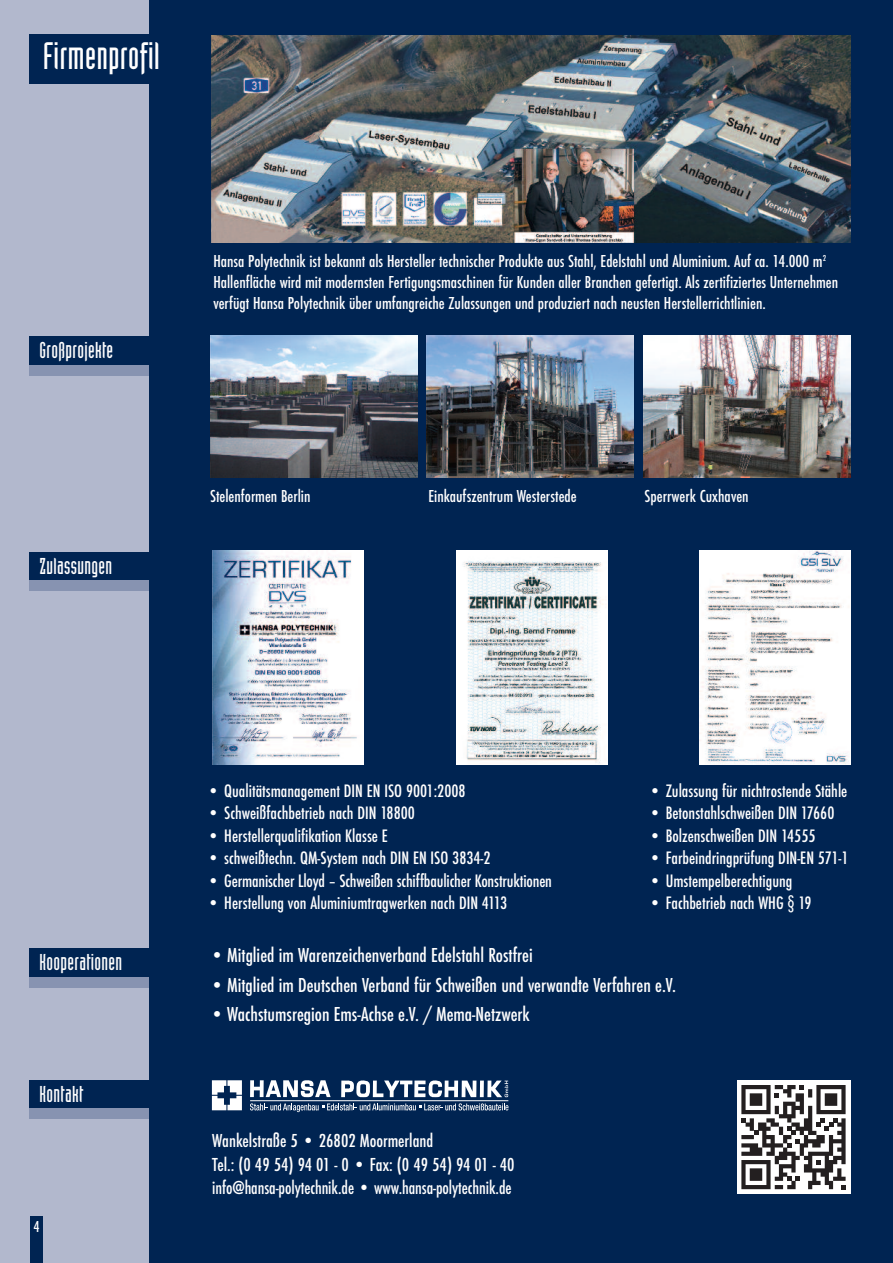
<style>
.page{position:relative;width:893px;height:1263px;background:#002452}
.page>*{position:absolute;margin:0;border:0;box-sizing:border-box;transform-origin:0 0}
.t1{font:37.5px "Industria Solid";letter-spacing:.015em;color:#fff}
.t2{font:22.5px "Industria Solid";letter-spacing:.015em;color:#fff}
.t3{font:500 condensed 21px "Futura T";color:#fff}
.t4{font:500 condensed 19.5px/23.4px "Futura T";letter-spacing:-.005em;color:#fff}
.t5{font:500 condensed 18.75px "Futura T";color:#fff}
.t6{font:500 condensed 18px/21px "Futura T";color:#fff}
.t7{font:500 condensed 16.5px "Futura T";color:#fff}
</style>
<div class="page">
<div style="left:0;top:0;width:149px;height:1263px;background:#b2b8cd"></div>
<div style="left:30px;top:34px;width:308px;height:49px;background:#002452"></div>
<div style="left:30px;top:948px;width:224px;height:29px;background:#002452"></div>
<div style="left:30px;top:977px;width:119px;height:10px;background:#8793b1"></div>
<div style="left:30px;top:552px;width:224px;height:29px;background:#002452"></div>
<div style="left:30px;top:581px;width:119px;height:10px;background:#8793b1"></div>
<div style="left:30px;top:337px;width:224px;height:28px;background:#002452"></div>
<div style="left:30px;top:365px;width:119px;height:11px;background:#8793b1"></div>
<img style="left:211px;top:35px;width:639px;height:207px">
<img style="left:213px;top:550px;width:151px;height:214px">
<img style="left:456px;top:550px;width:151px;height:214px">
<img style="left:700px;top:550px;width:150px;height:214px">
<img style="left:210px;top:336px;width:207px;height:142px">
<img style="left:427px;top:336px;width:207px;height:142px">
<img style="left:644px;top:336px;width:206px;height:142px">
<div style="left:30px;top:1216px;width:13px;height:47px;background:#002452"></div>
<div style="left:30px;top:1080px;width:224px;height:28px;background:#002452"></div>
<div style="left:30px;top:1108px;width:119px;height:11px;background:#8793b1"></div>
<svg style="left:212px;top:1080px;width:30px;height:30px"></svg>
<svg style="left:250px;top:1080px;width:81px;height:17px"></svg>
<svg style="left:480px;top:1080px;width:4px;height:17px"></svg>
<svg style="left:341px;top:1080px;width:135px;height:17px"></svg>
<hr style="left:250px;top:1100px;width:258px;height:1px;background:#fff">
<svg style="left:250px;top:1103px;width:258px;height:9px"></svg>
<svg style="left:487px;top:1080px;width:21px;height:17px"></svg>
<div style="left:736px;top:1080px;width:114px;height:114px;background:#fff"></div>
<svg style="left:741px;top:1085px;width:105px;height:104px"></svg>
<h1 class="t1" style="left:43px;top:43px;width:118px">Firmenprofil</h1>
<p class="t2" style="left:40px;top:342px;width:75px">Großprojekte</p>
<p class="t2" style="left:40px;top:558px;width:74px">Zulassungen</p>
<p class="t6" style="left:213px;top:250px;width:626px">Hansa Polytechnik ist bekannt als Hersteller technischer Produkte aus Stahl, Edelstahl und Aluminium. Auf ca. 14.000 m<sup>2<br></sup>Hallenfläche wird mit modernsten Fertigungsmaschinen für Kunden aller Branchen gefertigt. Als zertifiziertes Unternehmen verfügt Hansa Polytechnik über umfangreiche Zulassungen und produziert nach neusten Herstellerrichtlinien.</p>
<p class="t6" style="left:210px;top:486px;width:102px">Stelenformen Berlin</p>
<p class="t6" style="left:428px;top:486px;width:150px">Einkaufszentrum Westerstede</p>
<p class="t6" style="left:645px;top:486px;width:106px">Sperrwerk Cuxhaven</p>
<p class="t2" style="left:40px;top:954px;width:84px">Kooperationen</p>
<p class="t2" style="left:40px;top:1086px;width:45px">Kontakt</p>
<p class="t7" style="left:34px;top:1217px;width:8px">4</p>
<p class="t5" style="left:207px;top:779px;width:260px">• Qualitätsmanagement DIN EN ISO 9001:2008</p>
<p class="t5" style="left:207px;top:802px;width:209px">• Schweißfachbetrieb nach DIN 18800</p>
<p class="t5" style="left:207px;top:824px;width:182px">• Herstellerqualifikation Klasse E</p>
<p class="t5" style="left:207px;top:847px;width:285px">• schweißtechn. QM-System nach DIN EN ISO 3834-2</p>
<p class="t5" style="left:207px;top:869px;width:346px">• Germanischer Lloyd – Schweißen schiffbaulicher Konstruktionen</p>
<p class="t5" style="left:207px;top:892px;width:301px">• Herstellung von Aluminiumtragwerken nach DIN 4113</p>
<p class="t5" style="left:649px;top:779px;width:200px">• Zulassung für nichtrostende Stähle</p>
<p class="t5" style="left:649px;top:802px;width:187px">• Betonstahlschweißen DIN 17660</p>
<p class="t5" style="left:649px;top:824px;width:168px">• Bolzenschweißen DIN 14555</p>
<p class="t5" style="left:649px;top:847px;width:202px">• Farbeindringprüfung DIN-EN 571-1</p>
<p class="t5" style="left:649px;top:869px;width:145px">• Umstempelberechtigung</p>
<p class="t5" style="left:649px;top:892px;width:165px">• Fachbetrieb nach WHG § 19</p>
<p class="t3" style="left:210px;top:943px;width:324px">•Mitglied im Warenzeichenverband Edelstahl Rostfrei</p>
<p class="t3" style="left:210px;top:972px;width:467px">•Mitglied im Deutschen Verband für Schweißen und verwandte Verfahren e.V.</p>
<p class="t3" style="left:210px;top:1002px;width:321px">•Wachstumsregion Ems-Achse e.V. / Mema-Netzwerk</p>
<p class="t4" style="left:212px;top:1129px;width:304px">Wankelstraße 5 • 26802 Moormerland<br>Tel.: (0 49 54) 94 01 - 0 • Fax: (0 49 54) 94 01 - 40 info@hansa-polytechnik.de • www.hansa-polytechnik.de</p>
</div>
